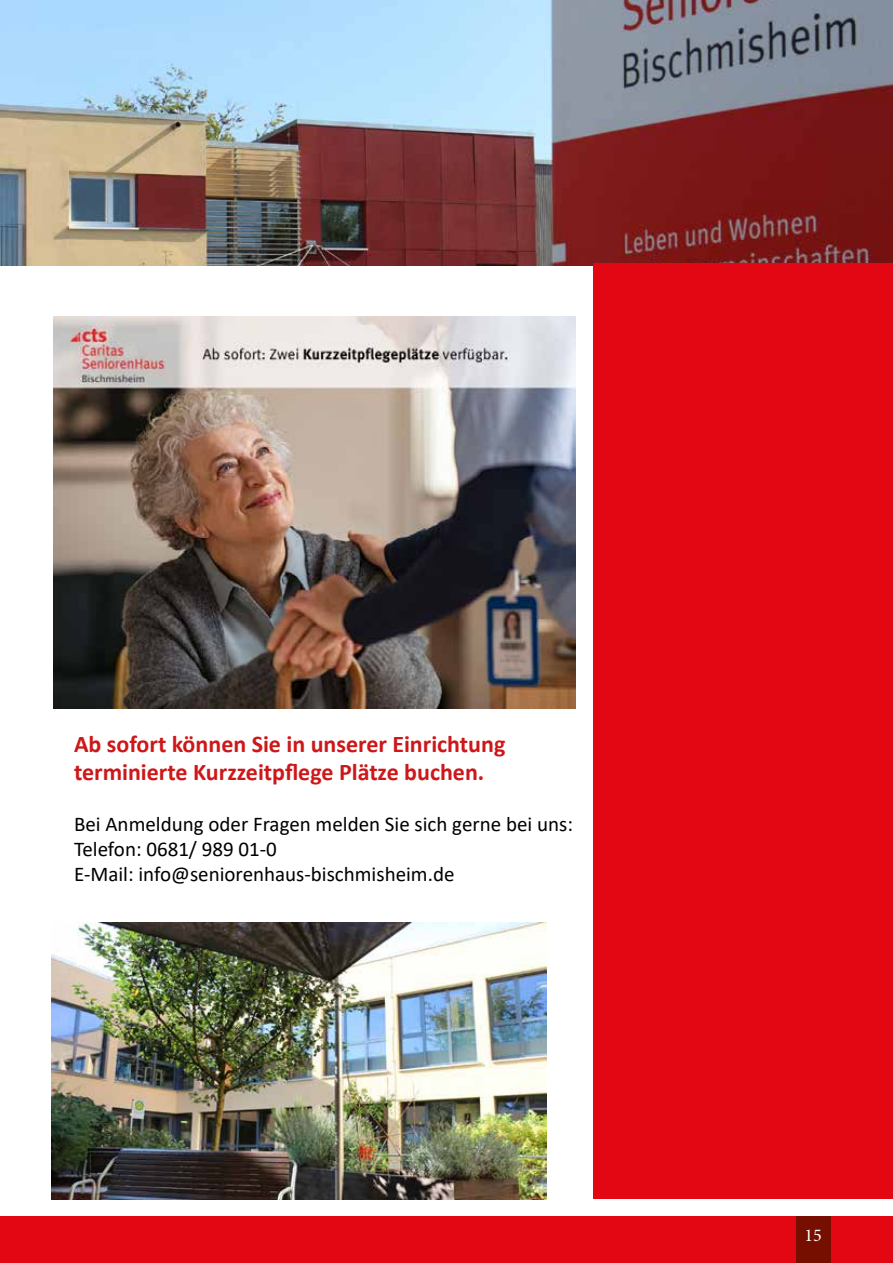
<style>
.page{position:relative;width:893px;height:1263px;background:#fff}
.page>*{position:absolute;margin:0;border:0;box-sizing:border-box;transform-origin:0 0}
.t1{font:700 24px/28.8px "Calibri";color:#cd1719}
.t2{font:21px/25.2px "Calibri";color:#000}
.t3{font:18px "Minion Pro";color:#fff}
</style>
<div class="page">
<div style="left:0;top:1216px;width:893px;height:47px;background:#e30613"></div>
<hr style="left:0;top:0;width:1px;height:1263px;background:#f8f3e3">
<div style="left:796px;top:1216px;width:34px;height:47px;background:#760f00"></div>
<hr style="left:0;top:1216px;width:1px;height:47px;background:#760f00">
<img style="left:0;top:0;width:893px;height:266px">
<div style="left:594px;top:264px;width:299px;height:935px;background:#e30613"></div>
<img style="left:53px;top:317px;width:522px;height:391px">
<img style="left:52px;top:923px;width:495px;height:276px">
<p class="t1" style="left:74px;top:729px;width:433px">Ab sofort können Sie in unserer Einrichtung terminierte Kurzzeitpflege Plätze buchen.</p>
<p class="t2" style="left:74px;top:811px;width:500px">Bei Anmeldung oder Fragen melden Sie sich gerne bei uns:<br>Telefon: 0681/ 989 01-0<br>E-Mail: info@seniorenhaus-bischmisheim.de</p>
<p class="t3" style="left:805px;top:1223px;width:19px">15</p>
</div>
